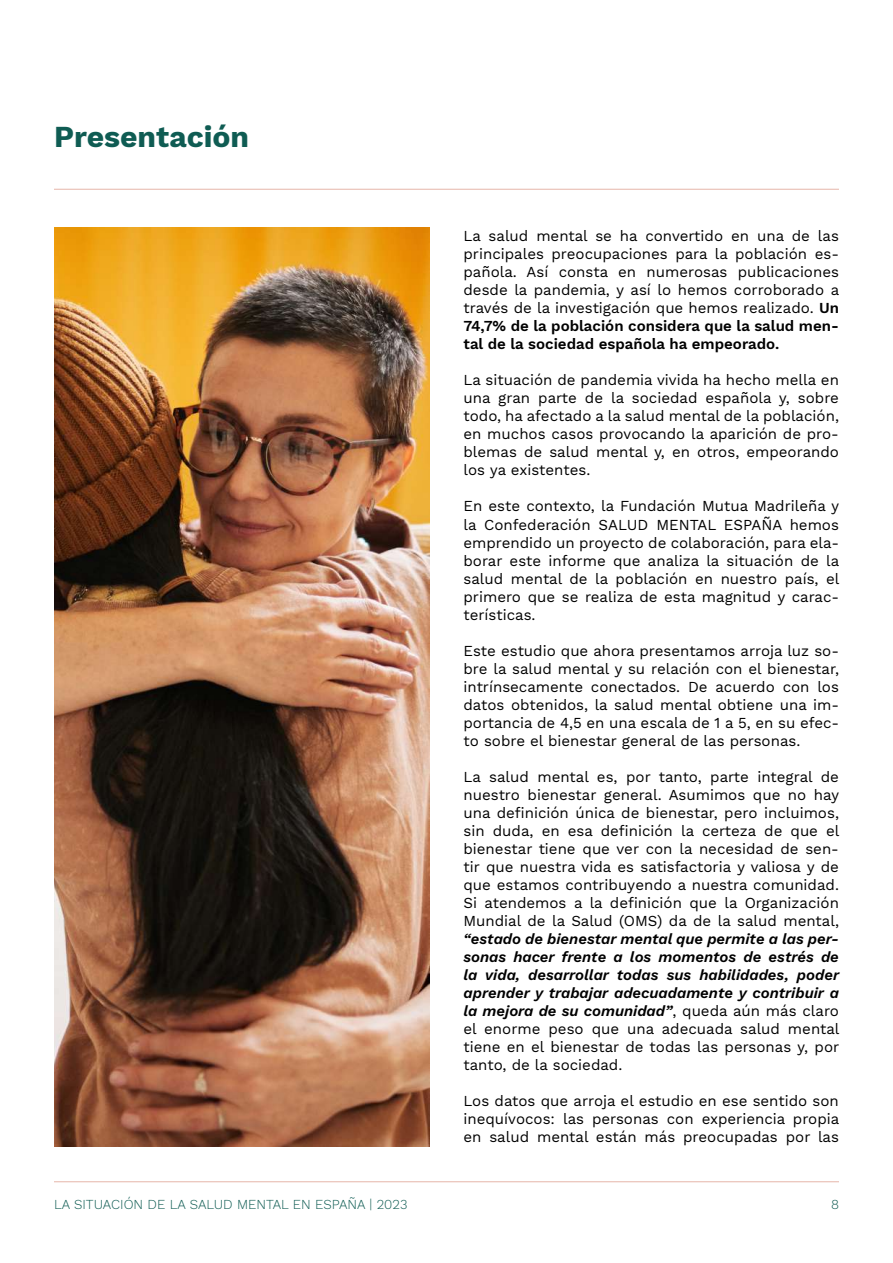
<style>
.page{position:relative;width:893px;height:1263px;background:#fff}
.page>*{position:absolute;margin:0;border:0;box-sizing:border-box;transform-origin:0 0}
.t1{font:700 30px "Work Sans";color:#0f5c53}
.t2{font:15px/18px "Work Sans";color:#000;text-align:justify}
.t3{font:italic 15px/18px "Work Sans";color:#000;text-align:justify}
.t4{font:300 13.5px "Work Sans";color:#0f5c53}
.s1{font-weight:600}
.s2{font-style:normal}
</style>
<div class="page">
<hr style="left:54px;top:1181px;width:785px;height:1px;background:#e6b5a9">
<hr style="left:54px;top:189px;width:785px;height:1px;background:#e6b5a9">
<img style="left:54px;top:227px;width:375px;height:919px">
<h1 class="t1" style="left:54px;top:119px;width:197px">Presentación</h1>
<p class="t2" style="left:463px;top:228px;width:377px">La salud mental se ha convertido en una de las principales preocupaciones para la población es&shy;pañola. Así consta en numerosas publicaciones desde la pandemia, y así lo hemos corroborado a través de la investigación que hemos realizado. <span class="s1">Un 74,7% de la población considera que la salud men&shy;tal de la sociedad española ha empeorado.</span></p>
<p class="t2" style="left:463px;top:372px;width:377px">La situación de pandemia vivida ha hecho mella en una gran parte de la sociedad española y, sobre todo, ha afectado a la salud mental de la población, en muchos casos provocando la aparición de pro&shy;blemas de salud mental y, en otros, empeorando los ya existentes.</p>
<p class="t2" style="left:463px;top:498px;width:377px">En este contexto, la Fundación Mutua Madrileña y la Confederación SALUD MENTAL ESPAÑA hemos emprendido un proyecto de colaboración, para ela&shy;borar este informe que analiza la situación de la salud mental de la población en nuestro país, el primero que se realiza de esta magnitud y carac&shy;terísticas.</p>
<p class="t2" style="left:463px;top:642px;width:377px">Este estudio que ahora presentamos arroja luz so&shy;bre la salud mental y su relación con el bienestar, intrínsecamente conectados. De acuerdo con los datos obtenidos, la salud mental obtiene una im&shy;portancia de 4,5 en una escala de 1 a 5, en su efec&shy;to sobre el bienestar general de las personas.</p>
<p class="t2" style="left:463px;top:768px;width:377px">La salud mental es, por tanto, parte integral de nuestro bienestar general. Asumimos que no hay una definición única de bienestar, pero incluimos, sin duda, en esa definición la certeza de que el bienestar tiene que ver con la necesidad de sen&shy;tir que nuestra vida es satisfactoria y valiosa y de que estamos contribuyendo a nuestra comunidad.<br>Si atendemos a la definición que la Organización Mundial de la Salud (OMS) da de la salud mental,</p>
<p class="t3" style="left:463px;top:928px;width:378px">“estado de bienestar mental que permite a las per&shy;sonas hacer frente a los momentos de estrés de la vida, desarrollar todas sus habilidades, poder aprender y trabajar adecuadamente y contribuir a la mejora de su comunidad”<span class="s2">, queda aún más claro el enorme peso que una adecuada salud mental tiene en el bienestar de todas las personas y, por tanto, de la sociedad.</span></p>
<p class="t2" style="left:463px;top:1092px;width:377px">Los datos que arroja el estudio en ese sentido son inequívocos: las personas con experiencia propia en salud mental están más preocupadas por las</p>
<p class="t4" style="left:54px;top:1196px;width:355px">LA SITUACIÓN DE LA SALUD MENTAL EN ESPAÑA | 2023</p>
<p class="t4" style="left:831px;top:1196px;width:9px">8</p>
</div>
